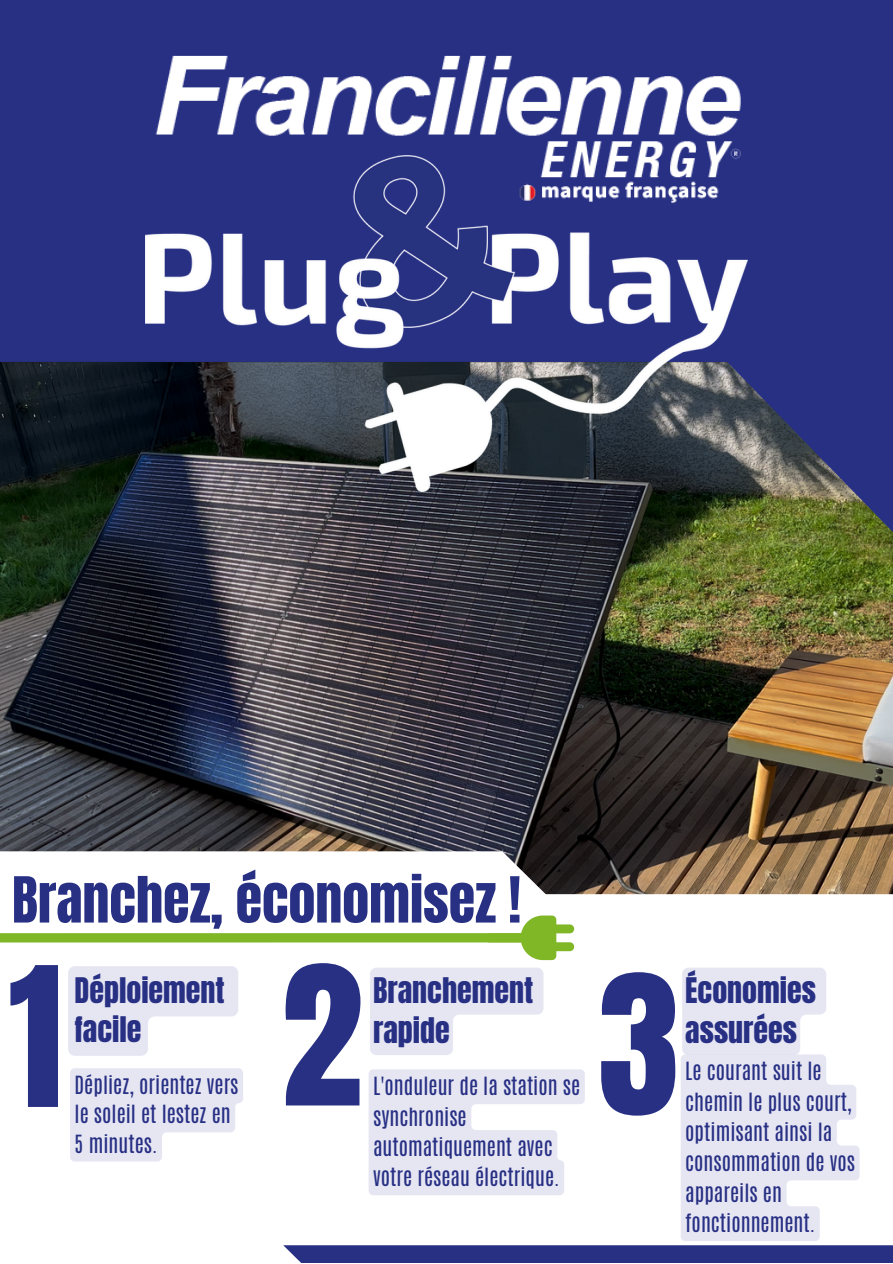
<style>
.page{position:relative;width:893px;height:1264px;background:#fff}
.page>*{position:absolute;margin:0;border:0;box-sizing:border-box;transform-origin:0 0}
.t1{font:164.85px "Anton";color:#283084}
.t2{font:164.55px "Anton";color:#283084}
.t3{font:54px "Anton";color:#283084}
.t4{font:30px "Anton";color:#283084}
.t5{font:21px/30.3px "Antonio";color:#283084}
.t6{font:20.85px/29.2px "Antonio";color:#283084}
</style>
<div class="page">
<div style="left:0;top:0;width:892px;height:631px;background:#283084"></div>
<img style="left:0;top:362px;width:892px;height:532px">
<svg style="left:0;top:851px;width:594px;height:79px"></svg>
<img style="left:146px;top:275px;width:601px;height:216px">
<img style="left:145px;top:55px;width:603px;height:220px">
<div style="left:283px;top:1245px;width:609px;height:17px;background:#283084"></div>
<svg style="left:0;top:915px;width:574px;height:45px"></svg>
<div style="left:529px;top:921px;width:22px;height:32px;background:#7fb727"></div>
<svg style="left:68px;top:966px;width:170px;height:89px"></svg>
<svg style="left:70px;top:1068px;width:173px;height:93px"></svg>
<svg style="left:370px;top:968px;width:173px;height:87px"></svg>
<svg style="left:368px;top:1069px;width:216px;height:126px"></svg>
<svg style="left:681px;top:968px;width:178px;height:273px"></svg>
<p class="t3" style="left:12px;top:861px;width:510px">Branchez, économisez !</p>
<p class="t1" style="left:8px;top:919px;width:56px">1</p>
<p class="t4" style="left:75px;top:968px;width:152px">Déploiement</p>
<p class="t1" style="left:281px;top:917px;width:83px">2</p>
<p class="t4" style="left:373px;top:968px;width:162px">Branchement</p>
<p class="t4" style="left:373px;top:1009px;width:78px">rapide</p>
<p class="t5" style="left:373px;top:1071px;width:209px">L'onduleur de la station se synchronise automatiquement avec votre réseau électrique.</p>
<p class="t4" style="left:75px;top:1008px;width:68px">facile</p>
<p class="t6" style="left:75px;top:1070px;width:165px">Dépliez, orientez vers le soleil et lestez en<br>5 minutes.</p>
<p class="t2" style="left:598px;top:926px;width:83px">3</p>
<p class="t4" style="left:685px;top:968px;width:132px">Économies</p>
<p class="t4" style="left:685px;top:1009px;width:113px">assurées</p>
<p class="t5" style="left:685px;top:1056px;width:171px">Le courant suit le chemin le plus court, optimisant ainsi la consommation de vos appareils en fonctionnement.</p>
</div>
